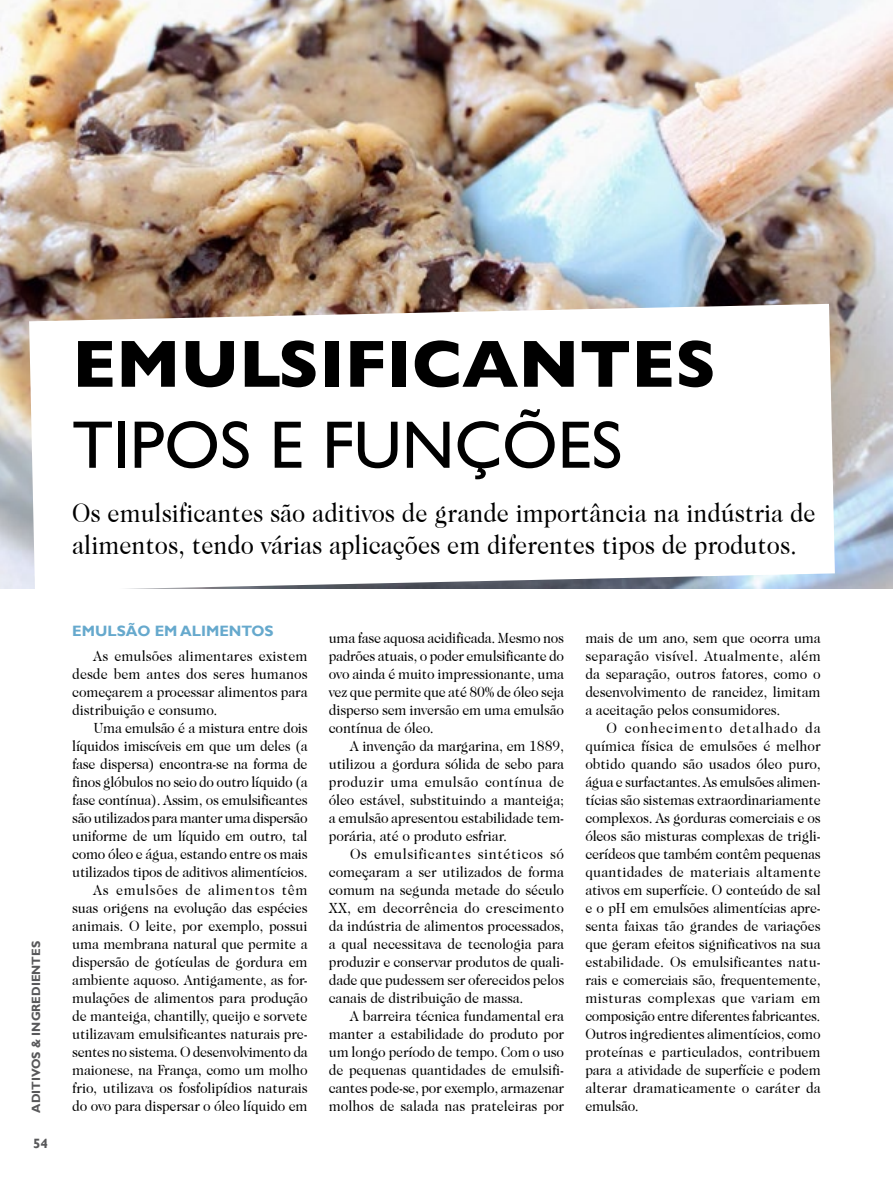
<style>
.page{position:relative;width:893px;height:1191px;background:#fff}
.page>*{position:absolute;margin:0;border:0;box-sizing:border-box;transform-origin:0 0}
.título{font:700 67.5px/81px "Gill Sans";color:#000}
.olho_para_o_texto{font:27px/32.4px "Caslon 224 IT Cby BT";color:#000;scale:.9 1}
.texto{font:15px/18px "Caslon 224 IT Cby BT";letter-spacing:-.01em;color:#000;text-align:justify;scale:.93 1}
.capitulos{font:700 15px "Gill Sans";color:#66a9cd}
.t1{font:700 13.5px "Gill Sans";color:#58585a}
.t2{font:700 12px "Gill Sans";color:#58585a}
.s1{font-weight:400}
</style>
<div class="page">
<img style="left:0;top:0;width:893px;height:588px">
<svg style="left:29px;top:304px;width:806px;height:285px"></svg>
<p class="t2" style="left:29px;top:1112px;width:173px;rotate:-90deg">ADITIVOS &amp; INGREDIENTES</p>
<p class="t1" style="left:33px;top:1135px;width:16px">54</p>
<p class="título" style="left:72px;top:322px;width:645px">EMULSIFICANTES<br><span class="s1">TIPOS E FUNÇÕES</span></p>
<p class="olho_para_o_texto" style="left:72px;top:496px;width:828px">Os emulsificantes são aditivos de grande importância na indústria de alimentos, tendo várias aplicações em diferentes tipos de produtos.</p>
<p class="capitulos" style="left:72px;top:621px;width:203px">EMULSÃO EM ALIMENTOS</p>
<p class="texto" style="left:72px;top:647px;width:255px;text-indent:21px">As emulsões alimentares existem desde bem antes dos seres humanos começarem a processar alimentos para distribuição e consumo.</p>
<p class="texto" style="left:72px;top:719px;width:255px;text-indent:21px">Uma emulsão é a mistura entre dois líquidos imiscíveis em que um deles (a fase dispersa) encontra-se na forma de finos glóbulos no seio do outro líquido (a fase contínua). Assim, os emulsificantes são utilizados para manter uma dispersão uniforme de um líquido em outro, tal como óleo e água, estando entre os mais utilizados tipos de aditivos alimentícios.</p>
<p class="texto" style="left:72px;top:881px;width:255px;text-indent:21px">As emulsões de alimentos têm suas origens na evolução das espécies animais. O leite, por exemplo, possui uma membrana natural que permite a dispersão de gotículas de gordura em ambiente aquoso. Antigamente, as for&shy;mulações de alimentos para produção de manteiga, chantilly, queijo e sorvete utilizavam emulsificantes naturais pre&shy;sentes no sistema. O desenvolvimento da maionese, na França, como um molho frio, utilizava os fosfolipídios naturais do ovo para dispersar o óleo líquido em</p>
<p class="texto" style="left:329px;top:629px;width:255px">uma fase aquosa acidificada. Mesmo nos padrões atuais, o poder emulsificante do ovo ainda é muito impressionante, uma vez que permite que até 80% de óleo seja disperso sem inversão em uma emulsão contínua de óleo.</p>
<p class="texto" style="left:329px;top:737px;width:255px;text-indent:21px">A invenção da margarina, em 1889, utilizou a gordura sólida de sebo para produzir uma emulsão contínua de óleo estável, substituindo a manteiga; a emulsão apresentou estabilidade tem&shy;porária, até o produto esfriar.</p>
<p class="texto" style="left:329px;top:845px;width:255px;text-indent:21px">Os emulsificantes sintéticos só começaram a ser utilizados de forma comum na segunda metade do século XX, em decorrência do crescimento da indústria de alimentos processados, a qual necessitava de tecnologia para produzir e conservar produtos de quali&shy;dade que pudessem ser oferecidos pelos canais de distribuição de massa.</p>
<p class="texto" style="left:329px;top:1007px;width:255px;text-indent:21px">A barreira técnica fundamental era manter a estabilidade do produto por um longo período de tempo. Com o uso de pequenas quantidades de emulsifi&shy;cantes pode-se, por exemplo, armazenar molhos de salada nas prateleiras por</p>
<p class="texto" style="left:585px;top:629px;width:255px">mais de um ano, sem que ocorra uma separação visível. Atualmente, além da separação, outros fatores, como o desenvolvimento de rancidez, limitam a aceitação pelos consumidores.</p>
<p class="texto" style="left:585px;top:719px;width:255px;text-indent:21px">O conhecimento detalhado da química física de emulsões é melhor obtido quando são usados óleo puro, água e surfactantes. As emulsões alimen&shy;tícias são sistemas extraordinariamente complexos. As gorduras comerciais e os óleos são misturas complexas de trigli&shy;cerídeos que também contêm pequenas quantidades de materiais altamente ativos em superfície. O conteúdo de sal e o pH em emulsões alimentícias apre&shy;senta faixas tão grandes de variações que geram efeitos significativos na sua estabilidade. Os emulsificantes natu&shy;rais e comerciais são, frequentemente, misturas complexas que variam em composição entre diferentes fabricantes.<br>Outros ingredientes alimentícios, como proteínas e particulados, contribuem para a atividade de superfície e podem alterar dramaticamente o caráter da emulsão.</p>
</div>
